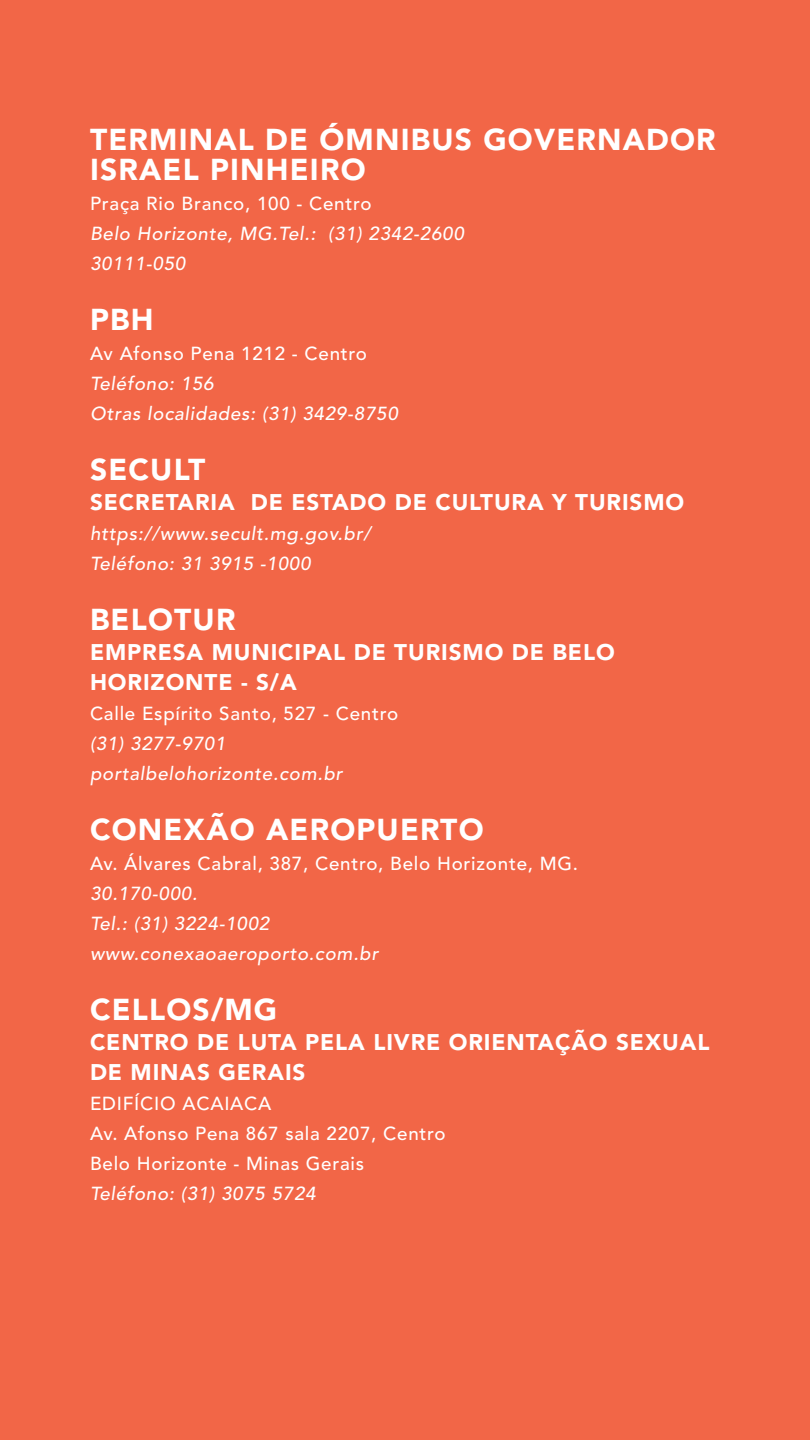
<style>
.page{position:relative;width:810px;height:1440px;background:#f26647}
.page>*{position:absolute;margin:0;border:0;box-sizing:border-box;transform-origin:0 0}
.t1{font:900 30px/30px "Avenir LT Pro";letter-spacing:.04em;color:#fff}
.t2{font:900 22.5px/30px "Avenir LT Pro";letter-spacing:.04em;color:#fff}
.t3{font:italic 500 18.75px/30px "Avenir LT Pro";letter-spacing:.04em;color:#fff}
.t4{font:500 18.75px/30px "Avenir LT Pro";letter-spacing:.04em;color:#fff}
</style>
<div class="page">
<h1 class="t1" style="left:90px;top:125px;width:627px">TERMINAL DE ÓMNIBUS GOVERNADOR<br>ISRAEL PINHEIRO</h1>
<p class="t4" style="left:90px;top:189px;width:283px">Praça Rio Branco, 100 - Centro</p>
<p class="t3" style="left:90px;top:219px;width:375px">Belo Horizonte, MG.Tel.: (31) 2342-2600<br>30111-050</p>
<h1 class="t1" style="left:90px;top:305px;width:65px">PBH</h1>
<p class="t4" style="left:90px;top:339px;width:279px">Av Afonso Pena 1212 - Centro</p>
<p class="t3" style="left:90px;top:369px;width:309px">Teléfono: 156<br>Otras localidades: (31) 3429-8750</p>
<h1 class="t1" style="left:90px;top:455px;width:117px">SECULT</h1>
<p class="t2" style="left:90px;top:487px;width:596px">SECRETARIA DE ESTADO DE CULTURA Y TURISMO</p>
<p class="t3" style="left:90px;top:519px;width:282px">https://www.secult.mg.gov.br/<br>Teléfono: 31 3915 -1000</p>
<h1 class="t1" style="left:90px;top:605px;width:147px">BELOTUR</h1>
<p class="t2" style="left:90px;top:637px;width:526px">EMPRESA MUNICIPAL DE TURISMO DE BELO<br>HORIZONTE - S/A</p>
<p class="t4" style="left:90px;top:699px;width:310px">Calle Espírito Santo, 527 - Centro</p>
<p class="t3" style="left:90px;top:729px;width:254px">(31) 3277-9701 portalbelohorizonte.com.br</p>
<h1 class="t1" style="left:90px;top:815px;width:395px">CONEXÃO AEROPUERTO</h1>
<p class="t4" style="left:90px;top:849px;width:490px">Av. Álvares Cabral, 387, Centro, Belo Horizonte, MG.</p>
<p class="t3" style="left:90px;top:879px;width:290px">30.170-000.<br>Tel.: (31) 3224-1002 www.conexaoaeroporto.com.br</p>
<h1 class="t1" style="left:90px;top:995px;width:189px">CELLOS/MG</h1>
<p class="t2" style="left:90px;top:1027px;width:621px">CENTRO DE LUTA PELA LIVRE ORIENTAÇÃO SEXUAL<br>DE MINAS GERAIS</p>
<p class="t4" style="left:90px;top:1089px;width:357px">EDIFÍCIO ACAIACA<br>Av. Afonso Pena 867 sala 2207, Centro<br>Belo Horizonte - Minas Gerais</p>
<p class="t3" style="left:90px;top:1179px;width:227px">Teléfono: (31) 3075 5724</p>
</div>
